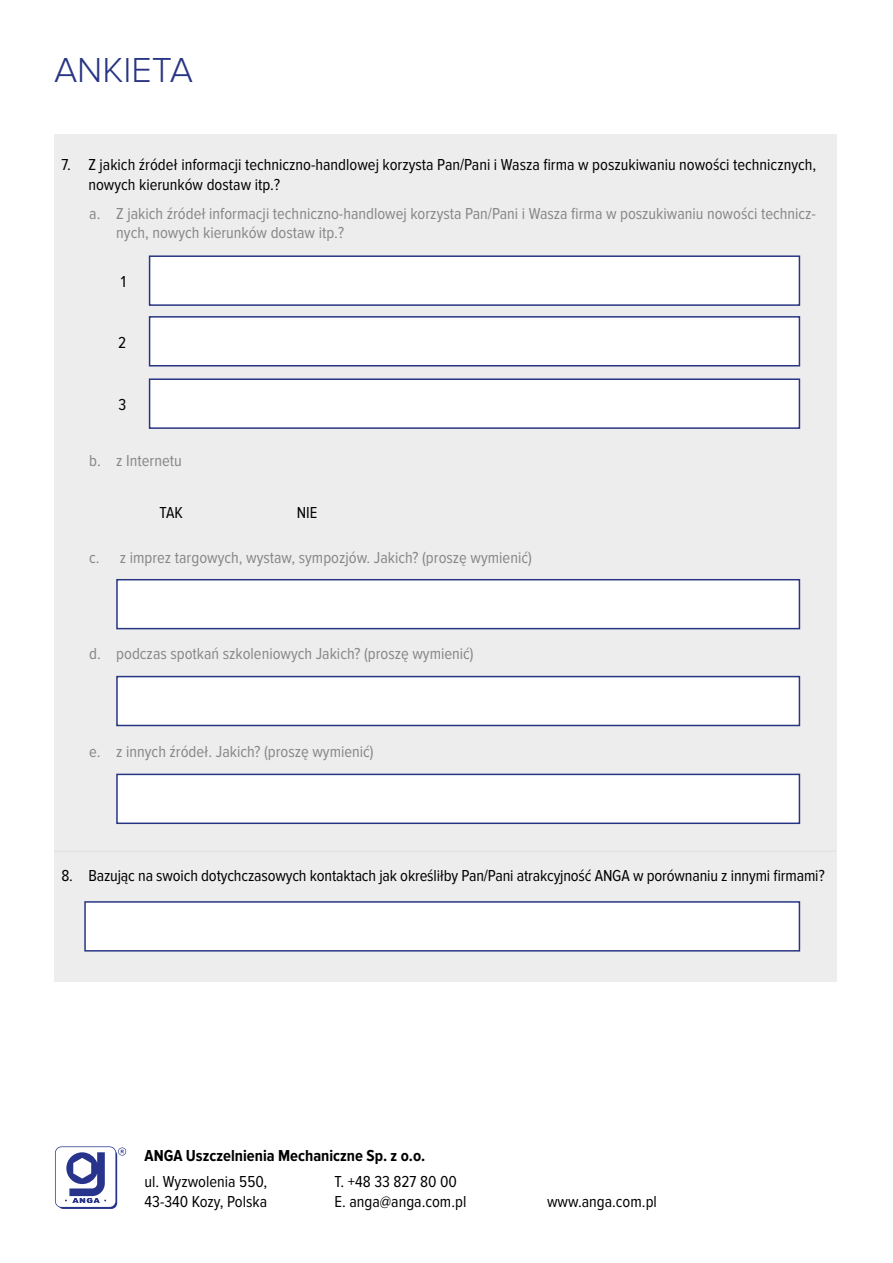
<style>
.page{position:relative;width:893px;height:1263px;background:#fff}
.page>*{position:absolute;margin:0;border:0;box-sizing:border-box;transform-origin:0 0}
.t1{font:300 36px "Proxima Nova";color:#283583}
.t2{font:16.5px/19.8px "Proxima Nova Cond";color:#000}
.t3{font:16.5px/19.8px "Proxima Nova Cond";color:#878787}
.t4{font:700 16.5px "Proxima Nova Cond";color:#000}
</style>
<div class="page">
<div style="left:54px;top:135px;width:782px;height:847px;background:#ededed"></div>
<div style="left:149px;top:255px;width:651px;height:51px;background:#fff;border:2px solid #283583"></div>
<div style="left:116px;top:579px;width:684px;height:50px;background:#fff;border:2px solid #283583"></div>
<div style="left:116px;top:676px;width:684px;height:50px;background:#fff;border:2px solid #283583"></div>
<div style="left:116px;top:774px;width:684px;height:50px;background:#fff;border:2px solid #283583"></div>
<div style="left:149px;top:316px;width:651px;height:50px;background:#fff;border:2px solid #283583"></div>
<div style="left:149px;top:378px;width:651px;height:51px;background:#fff;border:2px solid #283583"></div>
<div style="left:84px;top:901px;width:716px;height:50px;background:#fff;border:2px solid #283583"></div>
<hr style="left:54px;top:850px;width:782px;height:2px;background:#e3e3e3">
<svg style="left:55px;top:1146px;width:71px;height:63px"></svg>
<h1 class="t1" style="left:54px;top:54px;width:140px">ANKIETA</h1>
<p class="t2" style="left:88px;top:155px;width:729px;text-indent:-27px">7. Z jakich źródeł informacji techniczno-handlowej korzysta Pan/Pani i Wasza firma w poszukiwaniu nowości technicznych, nowych kierunków dostaw itp.?</p>
<p class="t3" style="left:116px;top:204px;width:701px;text-indent:-27px">a. Z jakich źródeł informacji techniczno-handlowej korzysta Pan/Pani i Wasza firma w poszukiwaniu nowości technicz&shy;nych, nowych kierunków dostaw itp.?</p>
<p class="t2" style="left:121px;top:272px;width:7px">1</p>
<p class="t2" style="left:118px;top:333px;width:10px">2</p>
<p class="t2" style="left:118px;top:395px;width:9px">3</p>
<p class="t3" style="left:89px;top:450px;width:94px">b. z Internetu</p>
<p class="t2" style="left:159px;top:503px;width:25px">TAK</p>
<p class="t2" style="left:297px;top:503px;width:22px">NIE</p>
<p class="t3" style="left:89px;top:547px;width:444px">c. z imprez targowych, wystaw, sympozjów. Jakich? (proszę wymienić)</p>
<p class="t3" style="left:89px;top:644px;width:386px">d. podczas spotkań szkoleniowych Jakich? (proszę wymienić)</p>
<p class="t3" style="left:89px;top:742px;width:286px">e. z innych źródeł. Jakich? (proszę wymienić)</p>
<p class="t2" style="left:61px;top:866px;width:765px">8. Bazując na swoich dotychczasowych kontaktach jak określiłby Pan/Pani atrakcyjność ANGA w porównaniu z innymi firmami?</p>
<p class="t4" style="left:145px;top:1146px;width:282px">ANGA Uszczelnienia Mechaniczne Sp. z o.o.</p>
<p class="t2" style="left:145px;top:1172px;width:124px">ul. Wyzwolenia 550,<br>43-340 Kozy, Polska</p>
<p class="t2" style="left:334px;top:1172px;width:133px">T. +48 33 827 80 00<br>E. anga@anga.com.pl</p>
<p class="t2" style="left:547px;top:1192px;width:111px">www.anga.com.pl</p>
</div>
